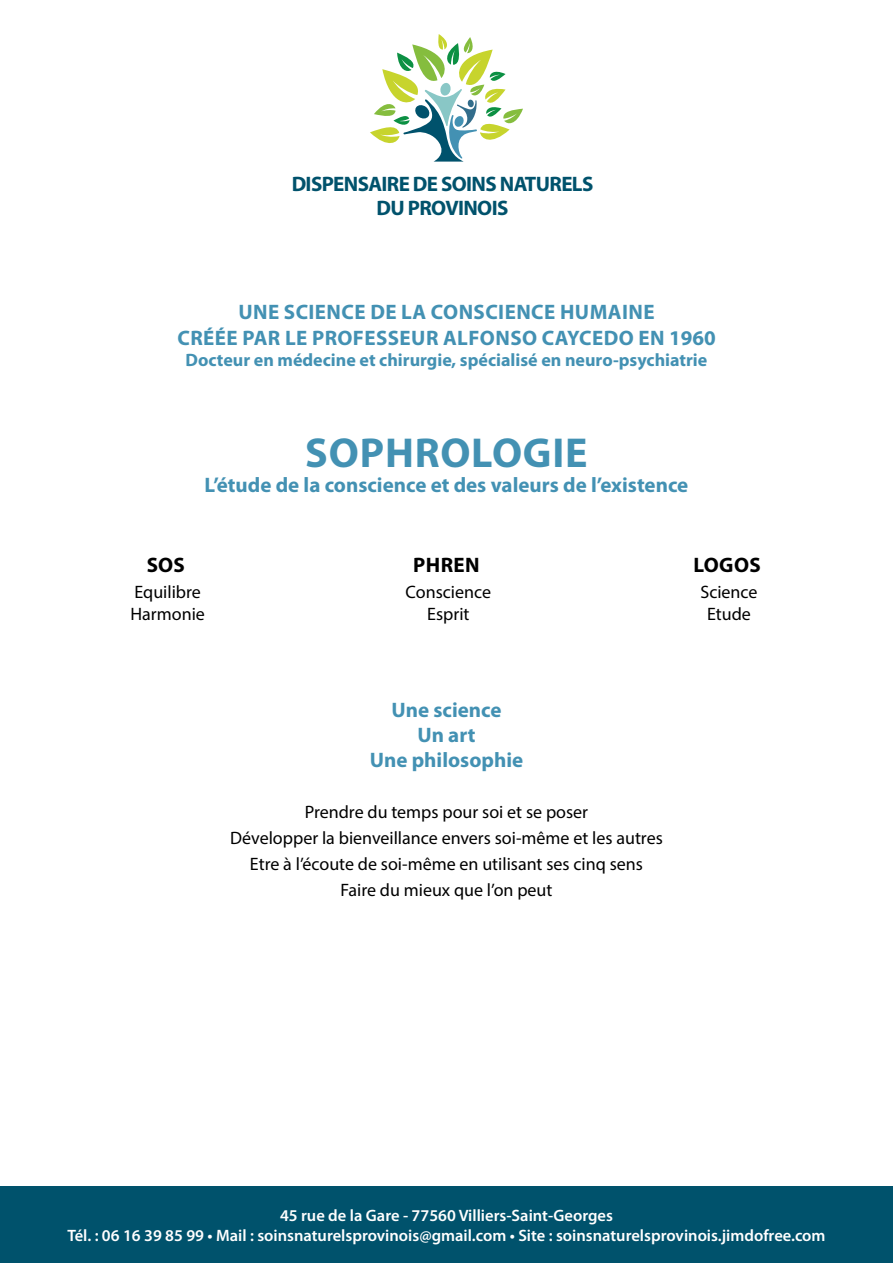
<style>
.page{position:relative;width:893px;height:1263px;background:#fff}
.page>*{position:absolute;margin:0;border:0;box-sizing:border-box;transform-origin:0 0}
.t1{font:700 42px "Myriad Pro";letter-spacing:.02em;color:#4391b3}
.t2{font:700 21px/25.2px "Myriad Pro";color:#4391b3;text-align:center}
.t3{font:700 21px/25.2px "Myriad Pro";letter-spacing:.02em;color:#4391b3;text-align:center}
.t4{font:700 21px/23.4px "Myriad";letter-spacing:-.03em;color:#00526c;text-align:center}
.t5{font:700 21px "Myriad Pro";letter-spacing:.02em;color:#000}
.t6{font:18px/21.6px "Myriad Pro";color:#000;text-align:center}
.t7{font:700 18px "Myriad Pro";color:#4391b3}
.t8{font:600 16.5px/19.5px "Myriad Pro";color:#fff;text-align:center}
</style>
<div class="page">
<svg style="left:370px;top:34px;width:153px;height:128px"></svg>
<div style="left:0;top:1186px;width:893px;height:77px;background:#00526c"></div>
<p class="t4" style="left:292px;top:173px;width:303px">DISPENSAIRE DE SOINS NATURELS<br>DU PROVINOIS</p>
<p class="t3" style="left:177px;top:300px;width:540px">UNE SCIENCE DE LA CONSCIENCE HUMAINE<br>CRÉÉE PAR LE PROFESSEUR ALFONSO CAYCEDO EN 1960</p>
<p class="t7" style="left:186px;top:350px;width:523px">Docteur en médecine et chirurgie, spécialisé en neuro-psychiatrie</p>
<h1 class="t1" style="left:305px;top:429px;width:284px">SOPHROLOGIE</h1>
<p class="t2" style="left:205px;top:473px;width:485px">L’étude de la conscience et des valeurs de l’existence</p>
<p class="t5" style="left:147px;top:553px;width:39px">SOS</p>
<p class="t6" style="left:130px;top:581px;width:76px;text-align:left">Equilibre<br>Harmonie</p>
<p class="t5" style="left:413px;top:553px;width:68px">PHREN</p>
<p class="t6" style="left:406px;top:581px;width:87px">Conscience<br>Esprit</p>
<p class="t2" style="left:370px;top:697px;width:155px">Une science<br>Un art<br>Une philosophie</p>
<p class="t6" style="left:230px;top:799px;width:434px;line-height:25.8px">Prendre du temps pour soi et se poser<br>Développer la bienveillance envers soi-même et les autres Etre à l’écoute de soi-même en utilisant ses cinq sens Faire du mieux que l’on peut</p>
<p class="t5" style="left:693px;top:553px;width:69px">LOGOS</p>
<p class="t6" style="left:700px;top:581px;width:59px">Science<br>Etude</p>
<p class="t8" style="left:67px;top:1206px;width:760px">45 rue de la Gare - 77560 Villiers-Saint-Georges<br>Tél. : 06 16 39 85 99 • Mail : soinsnaturelsprovinois@gmail.com • Site : soinsnaturelsprovinois.jimdofree.com</p>
</div>
